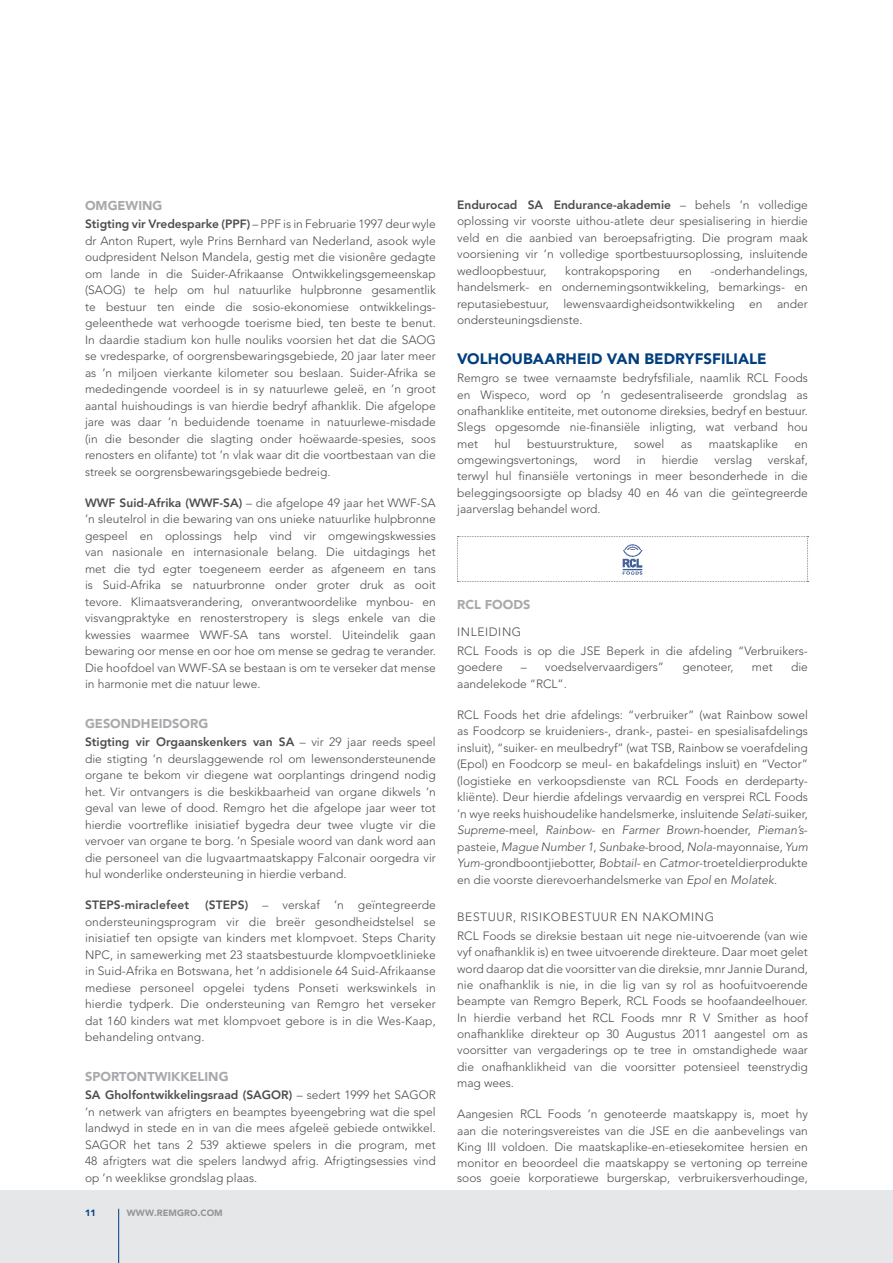
<style>
.page{position:relative;width:893px;height:1263px;background:#fff}
.page>*{position:absolute;margin:0;border:0;box-sizing:border-box;transform-origin:0 0}
.t1{font:900 15px "Avenir LT Std";letter-spacing:.005em;color:#003e7e}
.t2{font:900 12.75px "Avenir LT Std";color:#a7a9ac}
.t3{font:300 12px/16.5px "Avenir LT Std";color:#4d4d4f;text-align:justify}
.t4{font:800 12px "Avenir LT Std";letter-spacing:.01em;color:#4d4d4f}
.t5{font:900 9px "Avenir LT Std";letter-spacing:.01em;color:#939598}
.t6{font:900 9px "Avenir LT Std";color:#003e7e}
.s1{font-weight:800}
.s2{font-style:italic}
</style>
<div class="page">
<div style="left:0;top:1191px;width:893px;height:72px;background:#e6e7e8"></div>
<hr style="left:118px;top:1209px;width:1px;height:54px;background:#003e7e">
<svg style="left:457px;top:536px;width:351px;height:46px"></svg>
<img style="left:621px;top:543px;width:23px;height:32px">
<p class="t2" style="left:85px;top:197px;width:79px">OMGEWING</p>
<p class="t3" style="left:85px;top:216px;width:352px"><span class="s1">Stigting vir Vredesparke (PPF)</span> – PPF is in Februarie 1997 deur wyle dr Anton Rupert, wyle Prins Bernhard van Nederland, asook wyle oudpresident Nelson Mandela, gestig met die visionêre gedagte om lande in die Suider-Afrikaanse Ontwikkelingsgemeenskap (SAOG) te help om hul natuurlike hulpbronne gesamentlik te bestuur ten einde die sosio-ekonomiese ontwikkelings&shy;geleenthede wat verhoogde toerisme bied, ten beste te benut.<br>In daardie stadium kon hulle nouliks voorsien het dat die SAOG se vredesparke, of oorgrensbewaringsgebiede, 20 jaar later meer as ’n miljoen vierkante kilometer sou beslaan. Suider-Afrika se mededingende voordeel is in sy natuurlewe geleë, en ’n groot aantal huishoudings is van hierdie bedryf afhanklik. Die afgelope jare was daar ’n beduidende toename in natuurlewe-misdade (in die besonder die slagting onder hoëwaarde-spesies, soos renosters en olifante) tot ’n vlak waar dit die voortbestaan van die streek se oorgrensbewaringsgebiede bedreig.</p>
<p class="t3" style="left:85px;top:494px;width:352px"><span class="s1">WWF Suid-Afrika (WWF-SA)</span> – die afgelope 49 jaar het WWF-SA ’n sleutelrol in die bewaring van ons unieke natuurlike hulpbronne gespeel en oplossings help vind vir omgewingskwessies van nasionale en internasionale belang. Die uitdagings het met die tyd egter toegeneem eerder as afgeneem en tans is Suid-Afrika se natuurbronne onder groter druk as ooit tevore. Klimaatsverandering, onverantwoordelike mynbou- en visvangpraktyke en renosterstropery is slegs enkele van die kwessies waarmee WWF-SA tans worstel. Uiteindelik gaan bewaring oor mense en oor hoe om mense se gedrag te verander.<br>Die hoofdoel van WWF-SA se bestaan is om te verseker dat mense in harmonie met die natuur lewe.</p>
<p class="t2" style="left:85px;top:715px;width:125px">GESONDHEIDSORG</p>
<p class="t3" style="left:85px;top:734px;width:352px"><span class="s1">Stigting vir Orgaanskenkers van SA</span> – vir 29 jaar reeds speel die stigting ’n deurslaggewende rol om lewensondersteunende organe te bekom vir diegene wat oorplantings dringend nodig het. Vir ontvangers is die beskikbaarheid van organe dikwels ’n geval van lewe of dood. Remgro het die afgelope jaar weer tot hierdie voortreflike inisiatief bygedra deur twee vlugte vir die vervoer van organe te borg. ’n Spesiale woord van dank word aan die personeel van die lugvaartmaatskappy Falconair oorgedra vir hul wonderlike ondersteuning in hierdie verband.</p>
<p class="t4" style="left:85px;top:898px;width:106px">STEPS-miraclefeet</p>
<p class="t3" style="left:85px;top:897px;width:352px;text-indent:120px"><span class="s1">(STEPS)</span> – verskaf ’n geïntegreerde ondersteuningsprogram vir die breër gesondheidstelsel se inisiatief ten opsigte van kinders met klompvoet. Steps Charity NPC, in samewerking met 23 staatsbestuurde klompvoetklinieke in Suid-Afrika en Botswana, het ‘n addisionele 64 Suid-Afrikaanse mediese personeel opgelei tydens Ponseti werkswinkels in hierdie tydperk. Die ondersteuning van Remgro het verseker dat 160 kinders wat met klompvoet gebore is in die Wes-Kaap, behandeling ontvang.</p>
<p class="t2" style="left:85px;top:1068px;width:145px">SPORTONTWIKKELING</p>
<p class="t3" style="left:85px;top:1087px;width:352px"><span class="s1">SA Gholfontwikkelingsraad (SAGOR)</span> – sedert 1999 het SAGOR ’n netwerk van afrigters en beamptes byeengebring wat die spel landwyd in stede en in van die mees afgeleë gebiede ontwikkel.<br>SAGOR het tans 2 539 aktiewe spelers in die program, met 48 afrigters wat die spelers landwyd afrig. Afrigtingsessies vind op ’n weeklikse grondslag plaas.</p>
<p class="t6" style="left:85px;top:1207px;width:12px">11</p>
<p class="t5" style="left:127px;top:1207px;width:97px">WWW.REMGRO.COM</p>
<p class="t3" style="left:457px;top:197px;width:352px"><span class="s1">Endurocad SA Endurance-akademie</span> – behels ’n volledige oplossing vir voorste uithou-atlete deur spesialisering in hierdie veld en die aanbied van beroepsafrigting. Die program maak voorsiening vir ’n volledige sportbestuursoplossing, insluitende wedloopbestuur,</p>
<p class="t3" style="left:457px;top:263px;width:352px;text-indent:253px">-onderhandelings, handelsmerk- en ondernemingsontwikkeling, bemarkings- en reputasiebestuur, lewensvaardigheidsontwikkeling en ander ondersteuningsdienste.</p>
<p class="t1" style="left:457px;top:350px;width:311px">VOLHOUBAARHEID VAN BEDRYFSFILIALE</p>
<p class="t3" style="left:457px;top:370px;width:352px">Remgro se twee vernaamste bedryfsfiliale, naamlik RCL Foods en Wispeco, word op ’n gedesentraliseerde grondslag as onafhanklike entiteite, met outonome direksies, bedryf en bestuur.<br>Slegs opgesomde nie-finansiële inligting, wat verband hou met</p>
<p class="t3" style="left:565px;top:263px;width:96px">kontrakopsporing</p>
<p class="t3" style="left:678px;top:263px;width:15px">en</p>
<p class="t3" style="left:495px;top:435px;width:18px">hul</p>
<p class="t3" style="left:527px;top:435px;width:92px">bestuurstrukture,</p>
<p class="t3" style="left:634px;top:435px;width:32px">sowel</p>
<p class="t3" style="left:681px;top:435px;width:13px">as</p>
<p class="t3" style="left:709px;top:435px;width:71px">maatskaplike</p>
<p class="t3" style="left:795px;top:435px;width:15px">en</p>
<p class="t3" style="left:457px;top:452px;width:122px">omgewingsvertonings,</p>
<p class="t3" style="left:594px;top:452px;width:28px">word</p>
<p class="t3" style="left:636px;top:452px;width:11px">in</p>
<p class="t3" style="left:662px;top:452px;width:38px">hierdie</p>
<p class="t3" style="left:714px;top:452px;width:39px">verslag</p>
<p class="t3" style="left:457px;top:452px;width:352px;text-indent:311px">verskaf, terwyl hul finansiële vertonings in meer besonderhede in die beleggingsoorsigte op bladsy 40 en 46 van die geïntegreerde jaarverslag behandel word.</p>
<p class="t2" style="left:457px;top:597px;width:75px">RCL FOODS</p>
<p class="t3" style="left:457px;top:623px;width:351px;line-height:18.6px">INLEIDING<br>RCL Foods is op die JSE Beperk in die afdeling “Verbruikers-</p>
<p class="t3" style="left:457px;top:659px;width:47px">goedere</p>
<p class="t3" style="left:521px;top:659px;width:145px">– voedselvervaardigers”</p>
<p class="t3" style="left:682px;top:659px;width:53px">genoteer,</p>
<p class="t3" style="left:752px;top:659px;width:22px">met</p>
<p class="t3" style="left:791px;top:659px;width:18px">die</p>
<p class="t3" style="left:457px;top:675px;width:111px">aandelekode “RCL”.</p>
<p class="t3" style="left:457px;top:706px;width:352px">RCL Foods het drie afdelings: “verbruiker” (wat Rainbow sowel as Foodcorp se kruideniers-, drank-, pastei- en spesialisafdelings insluit), “suiker- en meulbedryf” (wat TSB, Rainbow se voerafdeling (Epol) en Foodcorp se meul- en bakafdelings insluit) en “Vector” (logistieke en verkoopsdienste van RCL Foods en derdeparty&shy;kliënte). Deur hierdie afdelings vervaardig en versprei RCL Foods ’n wye reeks huishoudelike handelsmerke, insluitende <span class="s2">Selati</span>-suiker, <span class="s2">Supreme</span>-meel, <span class="s2">Rainbow-</span> en <span class="s2">Farmer Brown</span>-hoender, <span class="s2">Pieman’s&shy;</span>pasteie, <span class="s2">Mague Number 1</span>, <span class="s2">Sunbake</span>-brood, <span class="s2">Nola</span>-mayonnaise, <span class="s2">Yum Yum</span>-grondboontjiebotter, <span class="s2">Bobtail</span>- en <span class="s2">Catmor</span>-troeteldierprodukte en die voorste dierevoerhandelsmerke van <span class="s2">Epol</span> en <span class="s2">Molatek</span>.</p>
<p class="t3" style="left:457px;top:908px;width:352px;line-height:18.5px">BESTUUR, RISIKOBESTUUR EN NAKOMING<br>RCL Foods se direksie bestaan uit nege nie-uitvoerende (van wie</p>
<p class="t3" style="left:457px;top:944px;width:352px">vyf onafhanklik is) en twee uitvoerende direkteure. Daar moet gelet word daarop dat die voorsitter van die direksie, mnr Jannie Durand, nie onafhanklik is nie, in die lig van sy rol as hoofuitvoerende beampte van Remgro Beperk, RCL Foods se hoofaandeelhouer.<br>In hierdie verband het RCL Foods mnr R V Smither as hoof onafhanklike direkteur op 30 Augustus 2011 aangestel om as voorsitter van vergaderings op te tree in omstandighede waar die onafhanklikheid van die voorsitter potensieel teenstrydig mag wees.</p>
<p class="t3" style="left:457px;top:1106px;width:352px;line-height:15.9px">Aangesien RCL Foods ’n genoteerde maatskappy is, moet hy aan die noteringsvereistes van die JSE en die aanbevelings van King III voldoen. Die maatskaplike-en-etiesekomitee hersien en monitor en beoordeel die maatskappy se vertoning op terreine soos goeie korporatiewe burgerskap, verbruikersverhoudinge,</p>
</div>
